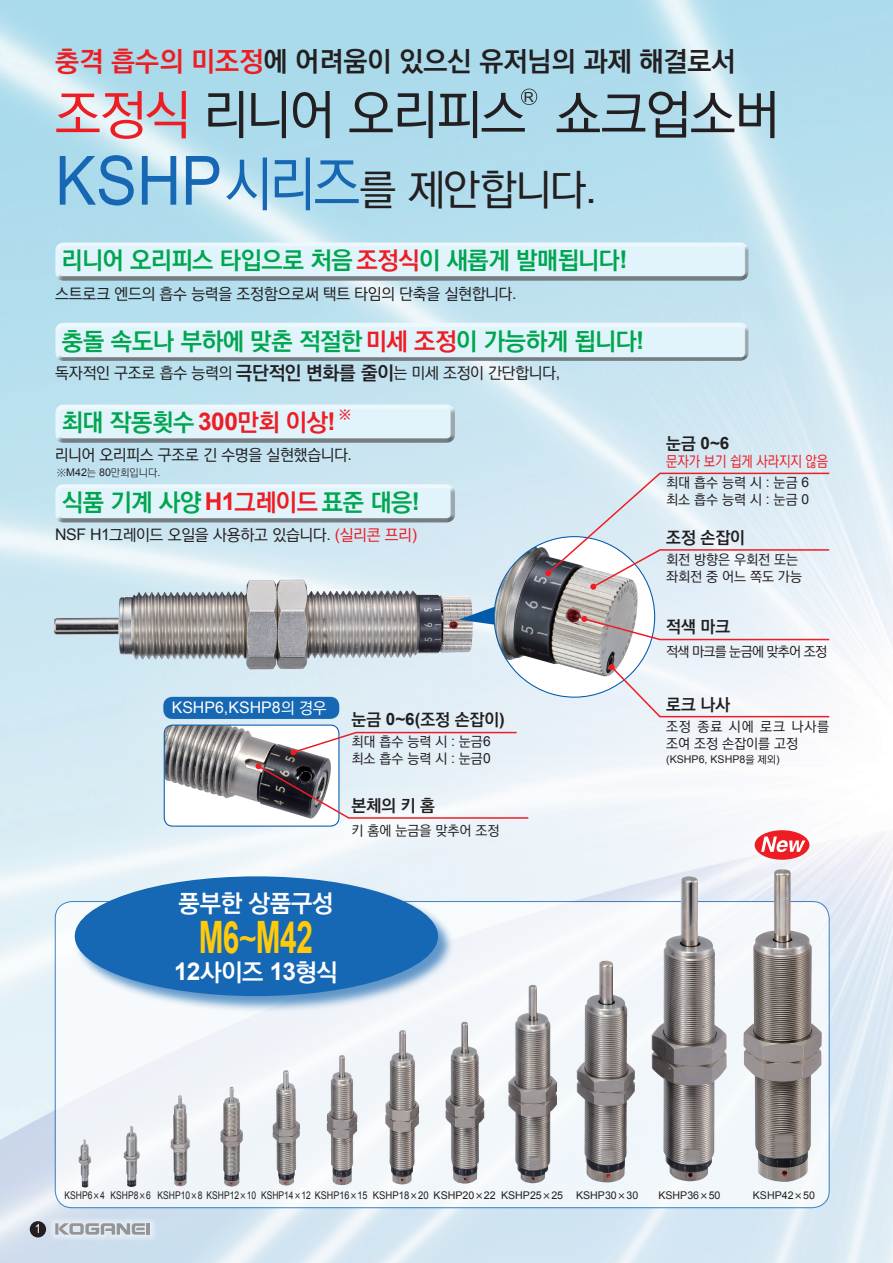
<style>
.page{position:relative;width:893px;height:1263px;background:#fff}
.page>*{position:absolute;margin:0;border:0;box-sizing:border-box;transform-origin:0 0}
.t1{font:500 53.1px "Ko Pub Dotum";letter-spacing:-.04em;color:#231f20}
.t2{font:700 44.7px "Arial";color:#feca0a;scale:.67 1}
.t3{font:500 42.45px "Ko Pub Dotum";letter-spacing:-.035em;color:#231f20}
.t4{font:700 27.6px "Ko Pub Dotum";color:#231f20}
.t5{font:700 24.45px "Ko Pub Dotum";letter-spacing:-.02em;color:#00a54f}
.t6{font:700 24.45px "Ko Pub Dotum";letter-spacing:-.01em;color:#fff}
.t7{font:700 16.95px "Ko Pub Dotum";color:#231f20}
.t8{font:700 16.95px "Arial";color:#231f20}
.t9{font:500 15.9px "Ko Pub Dotum";letter-spacing:-.025em;color:#231f20}
.t10{font:15.9px "Arial";color:#fff}
.t11{font:500 14.85px "Ko Pub Dotum";letter-spacing:-.005em;color:#ee1d23;scale:.88 1}
.t12{font:500 13.8px/17px "Ko Pub Dotum";color:#231f20}
.t13{font:500 13.8px/17px "Ko Pub Dotum";letter-spacing:.025em;color:#231f20}
.t14{font:500 13.8px "Ko Pub Dotum";letter-spacing:-.05em;color:#231f20}
.t15{font:13.8px "Arial";color:#231f20}
.t16{font:12.75px "Arial";color:#fff;scale:.9 1}
.t17{font:10.65px "Arial";color:#231f20;scale:.8 1}
.t18{font:10.65px "Arial";color:#231f20}
.t19{font:300 10.65px "Ko Pub Dotum";color:#231f20}
.s1{color:#ee1d23}
.s2{font-family:"Arial";font-weight:400;font-size:68.1px;color:#1768b4}
.s3{font-size:59.55px;color:#1768b4}
.s4{font-family:"Arial";font-weight:400}
.s5{font-family:"Arial"}
.s6{font-weight:700;font-size:19.2px}
.s7{font-family:"Arial";color:#ee1d23}
.s8{font-family:"Arial";font-weight:400;color:#ee1d23}
.s9{font-family:"Ko Pub Dotum";font-weight:500}
.s10{font-size:29.7px}
.s11{font-family:"Ko Pub Dotum"}
</style>
<div class="page">
<img style="left:0;top:0;width:893px;height:1263px">
<div style="left:163px;top:697px;width:176px;height:22px;background:#1768b4;border-radius:9px"></div>
<div style="left:49px;top:1217px;width:107px;height:24px;background:#dae6f1"></div>
<svg style="left:55px;top:1223px;width:95px;height:12px"></svg>
<div style="left:30px;top:1221px;width:16px;height:16px;background:#231f20;border-radius:50%"></div>
<svg style="left:55px;top:901px;width:774px;height:307px;fill:#f1f6fa"></svg>
<div style="left:55px;top:241px;width:696px;height:36px;background:#fff;opacity:.75"></div>
<div style="left:55px;top:242px;width:696px;height:41px;background:#231f20;opacity:.75"></div>
<div style="left:55px;top:321px;width:696px;height:36px;background:#fff;opacity:.75"></div>
<div style="left:55px;top:323px;width:696px;height:40px;background:#231f20;opacity:.75"></div>
<div style="left:55px;top:483px;width:402px;height:35px;background:#c7e4f1"></div>
<div style="left:55px;top:484px;width:402px;height:41px;background:#231f20;opacity:.75"></div>
<div style="left:55px;top:403px;width:402px;height:36px;background:#c0e2f0"></div>
<div style="left:55px;top:404px;width:402px;height:41px;background:#231f20;opacity:.75"></div>
<img style="left:62px;top:580px;width:232px;height:38px">
<svg style="left:459px;top:606px;width:35px;height:20px"></svg>
<div style="left:494px;top:537px;width:161px;height:160px;background:#fff;border-radius:50%"></div>
<img style="left:494px;top:546px;width:144px;height:130px">
<svg style="left:545px;top:472px;width:286px;height:118px;background:#dce3ea"></svg>
<svg style="left:581px;top:616px;width:250px;height:25px"></svg>
<svg style="left:609px;top:664px;width:222px;height:54px"></svg>
<div style="left:164px;top:725px;width:175px;height:101px;background:#fff;border-radius:9px"></div>
<img style="left:164px;top:725px;width:170px;height:77px">
<div style="left:164px;top:725px;width:175px;height:102px;border:1px solid #015aaa;border-radius:9px"></div>
<svg style="left:290px;top:731px;width:228px;height:24px"></svg>
<svg style="left:256px;top:763px;width:274px;height:56px"></svg>
<img style="left:583px;top:876px;width:143px;height:305px">
<div style="left:755px;top:830px;width:54px;height:30px;background:#ee1d23;border-radius:50%"></div>
<svg style="left:761px;top:836px;width:44px;height:16px"></svg>
<div style="left:75px;top:876px;width:379px;height:136px;background:#015aaa;opacity:.6"></div>
<div style="left:75px;top:876px;width:363px;height:120px;background:#1768b4;border-radius:50%"></div>
<img style="left:727px;top:853px;width:109px;height:337px">
<svg style="left:521px;top:89px;width:16px;height:16px"></svg>
<h3 class="t4" style="left:55px;top:48px;width:682px"><span class="s1">충격 흡수의 미조정</span>에 어려움이 있으신 유저님의 과제 해결로서</h3>
<h1 class="t1" style="left:55px;top:88px;width:727px"><span class="s1">조정식</span> 리니어 오리피스 쇼크업소버</h1>
<p class="t15" style="left:524px;top:88px;width:11px">R</p>
<h3 class="t3" style="left:55px;top:168px;width:543px"><span class="s2">KSHP</span><span class="s3">시리즈</span>를 제안합니다<span class="s4">.</span></h3>
<h3 class="t5" style="left:62px;top:248px;width:567px">리니어 오리피스 타입으로 처음 <span class="s1">조정식</span>이 새롭게 발매됩니다<span class="s5">!</span></h3>
<p class="t9" style="left:55px;top:286px;width:463px">스트로크 엔드의 흡수 능력을 조정함으로써 택트 타임의 단축을 실현합니다<span class="s4">.</span></p>
<h3 class="t5" style="left:62px;top:329px;width:584px">충돌 속도나 부하에 맞춘 적절한<span class="s1">미세 조정</span>이 가능하게 됩니다<span class="s5">!</span></h3>
<p class="t9" style="left:55px;top:365px;width:506px">독자적인 구조로 흡수 능력의 <span class="s6">극단적인 변화를 줄이</span>는 미세 조정이 간단합니다<span class="s4">,</span></p>
<h3 class="t5" style="left:62px;top:410px;width:291px">최대 작동횟수 <span class="s7">300</span><span class="s1">만회 이상</span><span class="s7">!</span> <sup>※</sup></h3>
<p class="t9" style="left:55px;top:447px;width:299px">리니어 오리피스 구조로 긴 수명을 실현했습니다<span class="s4">.</span></p>
<h3 class="t5" style="left:62px;top:490px;width:359px">식품 기계 사양 <span class="s7">H1</span><span class="s1">그레이드</span> 표준 대응<span class="s5">!</span></h3>
<p class="t9" style="left:55px;top:527px;width:363px"><span class="s4">NSF H1</span>그레이드 오일을 사용하고 있습니다<span class="s4">.</span> <span class="s8">(</span><span class="s1">실리콘 프리</span><span class="s8">)</span></p>
<p class="t19" style="left:57px;top:467px;width:105px">※<span class="s4">M42</span>는 <span class="s4">80</span>만회입니다<span class="s4">.</span></p>
<p class="t10" style="left:172px;top:697px;width:157px">KSHP6,KSHP8<span class="s9">의 경우</span></p>
<p class="t7" style="left:351px;top:711px;width:155px">눈금 <span class="s5">0~6(</span>조정 손잡이<span class="s5">)</span></p>
<p class="t12" style="left:351px;top:733px;width:141px">최대 흡수 능력 시 <span class="s4">:</span> 눈금<span class="s4">6 </span>최소 흡수 능력 시 <span class="s4">:</span> 눈금<span class="s4">0</span></p>
<p class="t7" style="left:351px;top:797px;width:85px">본체의 키 홈</p>
<p class="t12" style="left:351px;top:823px;width:149px">키 홈에 눈금을 맞추어 조정</p>
<h3 class="t6" style="left:179px;top:891px;width:156px">풍부한 상품구성</h3>
<h2 class="t2" style="left:199px;top:908px;width:172px">M6<span class="s10">~</span>M42</h2>
<h3 class="t6" style="left:174px;top:960px;width:165px"><span class="s5">12</span>사이즈 <span class="s5">13</span>형식</h3>
<p class="t8" style="left:666px;top:432px;width:65px"><span class="s11">눈금</span> 0~6</p>
<p class="t11" style="left:666px;top:454px;width:186px">문자가 보기 쉽게 사라지지 않음</p>
<p class="t12" style="left:666px;top:475px;width:145px">최대흡수능력시<span class="s4">:</span>눈금<span class="s4">6 </span>최소흡수능력시<span class="s4">:</span>눈금<span class="s4">0</span></p>
<p class="t7" style="left:666px;top:529px;width:80px">조정 손잡이</p>
<p class="t12" style="left:666px;top:552px;width:137px">회전 방향은 우회전 또는 좌회전 중 어느 쪽도 가능</p>
<p class="t7" style="left:666px;top:618px;width:66px">적색 마크</p>
<p class="t14" style="left:666px;top:645px;width:162px">적색 마크를 눈금에 맞추어 조정</p>
<p class="t7" style="left:666px;top:696px;width:66px">로크 나사</p>
<p class="t13" style="left:666px;top:719px;width:165px">조정 종료 시에 로크 나사를 조여 조정 손잡이를 고정</p>
<p class="t18" style="left:666px;top:752px;width:115px">(KSHP6, KSHP8<span class="s9">을 제외</span>)</p>
<p class="t16" style="left:35px;top:1220px;width:9px">1</p>
<p class="t17" style="left:65px;top:1188px;width:719px">KSHP6<span class="s9">×</span>4 KSHP8<span class="s9">×</span>6 KSHP10<span class="s9">×</span>8 KSHP12<span class="s9">×</span>10 KSHP14<span class="s9">×</span>12 KSHP16<span class="s9">×</span>15 KSHP18<span class="s9">×</span>20 KSHP20<span class="s9">×</span>22 KSHP25<span class="s9">×</span>25 KSHP30<span class="s9">×</span>30</p>
<p class="t18" style="left:658px;top:1188px;width:64px">KSHP36<span class="s9">×</span>50</p>
<p class="t18" style="left:753px;top:1188px;width:64px">KSHP42<span class="s9">×</span>50</p>
</div>
